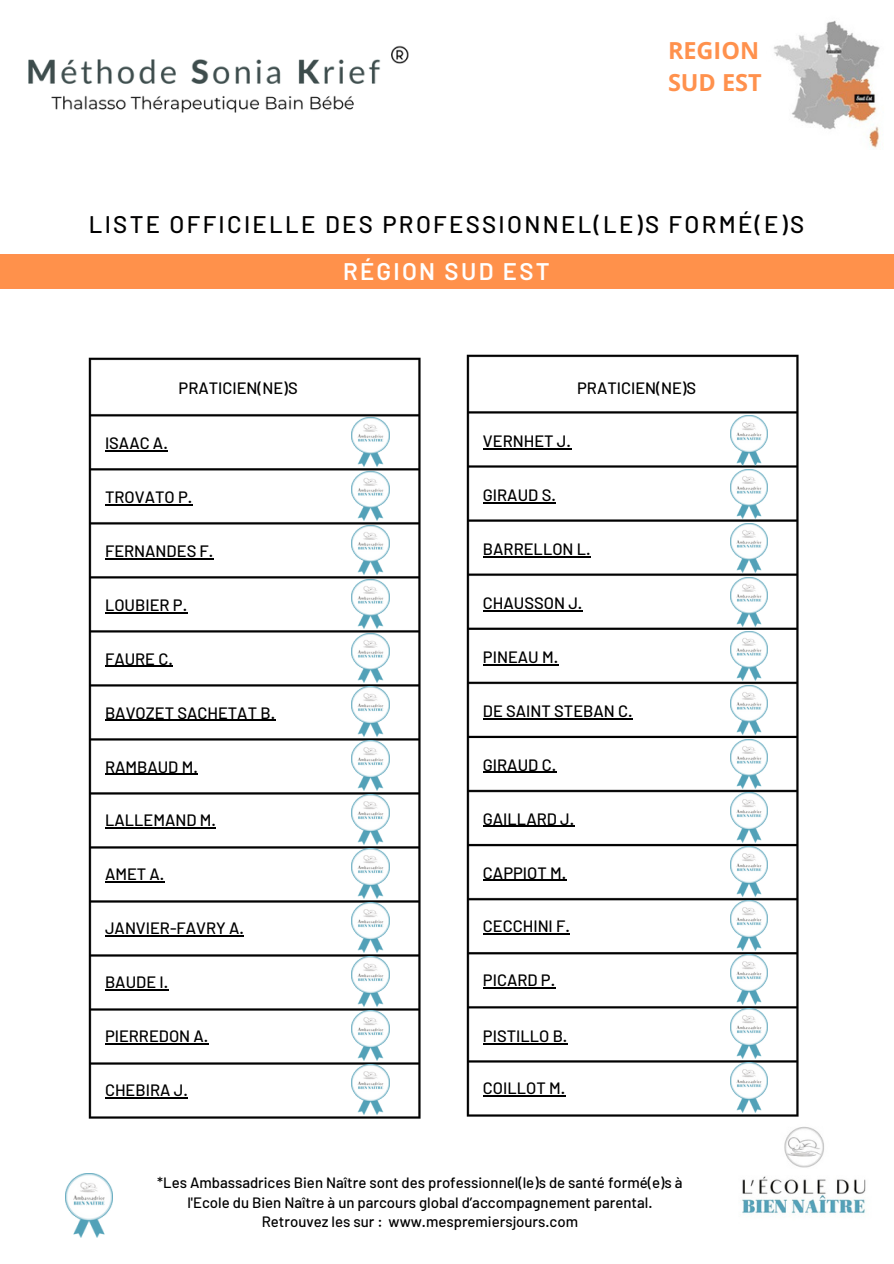
<style>
.page{position:relative;width:894px;height:1264px;background:#fff}
.page>*{position:absolute;margin:0;border:0;box-sizing:border-box;transform-origin:0 0}
.t1{font:500 24px/46.2px "Barlow";letter-spacing:.095em;color:#010000;text-align:center}
.t2{font:700 23.4px/31.5px "Open Sans";color:#ff914d}
.t3{font:500 16.5px "Barlow";color:#000}
.t4{font:500 15px/19.2px "Barlow";color:#000;text-align:center}
.s1{font-weight:600;color:#fff}
</style>
<div class="page">
<img style="left:740px;top:1127px;width:126px;height:87px">
<div style="left:0;top:255px;width:893px;height:34px;background:#ff914b"></div>
<img style="left:773px;top:20px;width:107px;height:128px">
<img style="left:88px;top:357px;width:333px;height:762px">
<img style="left:466px;top:354px;width:333px;height:763px">
<img style="left:352px;top:417px;width:37px;height:49px">
<img style="left:352px;top:795px;width:37px;height:49px">
<img style="left:352px;top:741px;width:37px;height:49px">
<img style="left:352px;top:902px;width:37px;height:50px">
<img style="left:352px;top:1010px;width:37px;height:50px">
<img style="left:730px;top:739px;width:37px;height:49px">
<img style="left:352px;top:471px;width:37px;height:49px">
<div style="left:100px;top:436px;width:166px;height:21px;background:#fff"></div>
<hr style="left:105px;top:450px;width:63px;height:1px;background:#000">
<div style="left:100px;top:758px;width:166px;height:21px;background:#fff"></div>
<hr style="left:105px;top:773px;width:93px;height:1px;background:#000">
<div style="left:100px;top:1027px;width:166px;height:21px;background:#fff"></div>
<hr style="left:105px;top:1043px;width:103px;height:1px;background:#000">
<div style="left:100px;top:815px;width:166px;height:21px;background:#fff"></div>
<hr style="left:105px;top:827px;width:111px;height:1px;background:#000">
<div style="left:100px;top:923px;width:166px;height:21px;background:#fff"></div>
<hr style="left:105px;top:935px;width:139px;height:1px;background:#000">
<div style="left:472px;top:758px;width:166px;height:21px;background:#fff"></div>
<hr style="left:483px;top:771px;width:73px;height:2px;background:#000">
<div style="left:476px;top:1028px;width:166px;height:21px;background:#fff"></div>
<hr style="left:105px;top:504px;width:87px;height:1px;background:#000">
<img style="left:730px;top:415px;width:37px;height:50px">
<img style="left:730px;top:469px;width:37px;height:50px">
<img style="left:730px;top:523px;width:37px;height:50px">
<img style="left:730px;top:577px;width:37px;height:49px">
<img style="left:730px;top:631px;width:37px;height:49px">
<img style="left:730px;top:685px;width:37px;height:49px">
<hr style="left:483px;top:502px;width:72px;height:1px;background:#000">
<hr style="left:483px;top:610px;width:99px;height:1px;background:#000">
<hr style="left:483px;top:664px;width:75px;height:1px;background:#000">
<hr style="left:483px;top:448px;width:88px;height:1px;background:#000">
<div style="left:476px;top:540px;width:166px;height:22px;background:#fff"></div>
<hr style="left:483px;top:556px;width:107px;height:1px;background:#000">
<hr style="left:483px;top:718px;width:149px;height:1px;background:#000">
<img style="left:352px;top:525px;width:37px;height:49px">
<hr style="left:105px;top:558px;width:108px;height:1px;background:#000">
<img style="left:352px;top:579px;width:37px;height:49px">
<hr style="left:105px;top:612px;width:82px;height:1px;background:#000">
<img style="left:352px;top:956px;width:37px;height:50px">
<img style="left:352px;top:848px;width:37px;height:50px">
<hr style="left:105px;top:881px;width:59px;height:1px;background:#000">
<hr style="left:105px;top:989px;width:63px;height:1px;background:#000">
<img style="left:730px;top:793px;width:37px;height:49px">
<img style="left:730px;top:846px;width:37px;height:50px">
<img style="left:730px;top:900px;width:37px;height:50px">
<img style="left:730px;top:954px;width:37px;height:50px">
<hr style="left:483px;top:987px;width:72px;height:1px;background:#000">
<hr style="left:483px;top:879px;width:83px;height:1px;background:#000">
<hr style="left:483px;top:933px;width:87px;height:1px;background:#000">
<hr style="left:483px;top:825px;width:91px;height:1px;background:#000">
<img style="left:352px;top:1064px;width:37px;height:50px">
<hr style="left:105px;top:1097px;width:83px;height:1px;background:#000">
<img style="left:352px;top:633px;width:37px;height:49px">
<hr style="left:105px;top:666px;width:68px;height:1px;background:#000">
<hr style="left:483px;top:1095px;width:82px;height:1px;background:#000">
<hr style="left:105px;top:719px;width:170px;height:2px;background:#000">
<img style="left:352px;top:687px;width:37px;height:49px">
<img style="left:730px;top:1062px;width:37px;height:50px">
<img style="left:28px;top:45px;width:381px;height:68px">
<img style="left:66px;top:1173px;width:47px;height:64px">
<hr style="left:483px;top:1043px;width:84px;height:1px;background:#000">
<img style="left:730px;top:1008px;width:37px;height:50px">
<h2 class="t2" style="left:667px;top:34px;width:95px">REGION<br>SUD EST</h2>
<h2 class="t1" style="left:89px;top:201px;width:716px">LISTE OFFICIELLE DES PROFESSIONNEL(LE)S FORMÉ(E)S<br><span class="s1">RÉGION SUD EST</span></h2>
<p class="t3" style="left:178px;top:378px;width:120px">PRATICIEN(NE)S</p>
<p class="t3" style="left:577px;top:378px;width:120px">PRATICIEN(NE)S</p>
<h2 class="t3" style="left:105px;top:432px;width:64px">ISAAC A.</h2>
<p class="t3" style="left:483px;top:431px;width:89px">VERNHET J.</p>
<p class="t3" style="left:105px;top:486px;width:89px">TROVATO P.</p>
<p class="t3" style="left:483px;top:484px;width:74px">GIRAUD S.</p>
<h2 class="t3" style="left:105px;top:540px;width:110px">FERNANDES F.</h2>
<p class="t3" style="left:483px;top:538px;width:109px">BARRELLON L.</p>
<h2 class="t3" style="left:105px;top:594px;width:84px">LOUBIER P.</h2>
<p class="t3" style="left:483px;top:592px;width:101px">CHAUSSON J.</p>
<p class="t3" style="left:105px;top:648px;width:69px">FAURE C.</p>
<p class="t3" style="left:483px;top:646px;width:77px">PINEAU M.</p>
<p class="t3" style="left:105px;top:702px;width:171px">BAVOZET SACHETAT B.</p>
<p class="t3" style="left:483px;top:700px;width:151px">DE SAINT STEBAN C.</p>
<h2 class="t3" style="left:105px;top:756px;width:94px">RAMBAUD M.</h2>
<h2 class="t3" style="left:483px;top:754px;width:75px">GIRAUD C.</h2>
<h2 class="t3" style="left:105px;top:810px;width:112px">LALLEMAND M.</h2>
<p class="t3" style="left:483px;top:808px;width:93px">GAILLARD J.</p>
<h2 class="t3" style="left:105px;top:863px;width:61px">AMET A.</h2>
<h2 class="t3" style="left:483px;top:862px;width:85px">CAPPIOT M.</h2>
<h2 class="t3" style="left:105px;top:917px;width:140px">JANVIER-FAVRY A.</h2>
<h2 class="t3" style="left:483px;top:916px;width:88px">CECCHINI F.</h2>
<h2 class="t3" style="left:105px;top:971px;width:65px">BAUDE I.</h2>
<h2 class="t3" style="left:483px;top:969px;width:74px">PICARD P.</h2>
<h2 class="t3" style="left:105px;top:1025px;width:105px">PIERREDON A.</h2>
<p class="t3" style="left:105px;top:1079px;width:84px">CHEBIRA J.</p>
<p class="t3" style="left:483px;top:1025px;width:86px">PISTILLO B.</p>
<p class="t3" style="left:483px;top:1077px;width:84px">COILLOT M.</p>
<p class="t4" style="left:157px;top:1172px;width:526px">*Les Ambassadrices Bien Naître sont des professionnel(le)s de santé formé(e)s à l'Ecole du Bien Naître à un parcours global d’accompagnement parental.</p>
<p class="t4" style="left:262px;top:1211px;width:318px">Retrouvez les sur : www.mespremiersjours.com</p>
</div>
